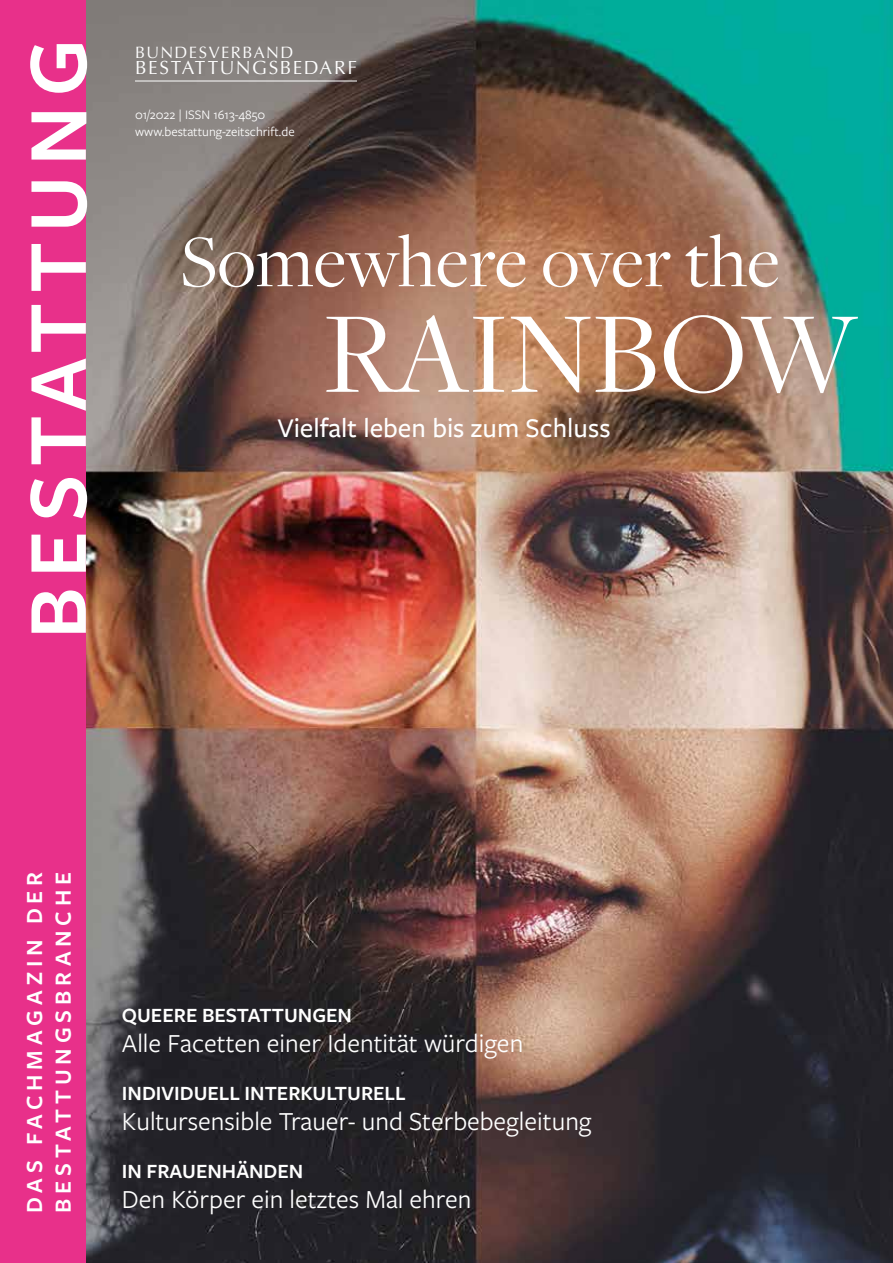
<style>
.page{position:relative;width:893px;height:1263px;background:#fff}
.page>*{position:absolute;margin:0;border:0;box-sizing:border-box;transform-origin:0 0}
.t1{font:120px "Freight Disp Pro";color:#fff}
.t2{font:600 87px "Freight Sans Pro";letter-spacing:.11em;color:#fff}
.t3{font:76.8px "Freight Disp Pro";color:#fff}
.t4{font:500 28.05px "Freight Sans Pro";color:#fff}
.t5{font:27px "Freight Sans Pro";color:#fff}
.t6{font:600 24px/28.8px "Freight Sans Pro";letter-spacing:.2em;color:#fff}
.t7{font:600 21px "Freight Sans Pro";color:#fff}
.t8{font:19.05px "Optima";letter-spacing:.08em;color:#fff}
.t9{font:16.5px "Optima";letter-spacing:.085em;color:#fff}
.t10{font:13.5px/16.5px "Freight Sans Pro";color:#fff}
</style>
<div class="page">
<img style="left:86px;top:0;width:807px;height:1263px">
<div style="left:0;top:0;width:86px;height:1263px;background:#e8308a"></div>
<hr style="left:135px;top:81px;width:222px;height:1px;background:#fff">
<h2 class="t2" style="left:-2px;top:639px;width:601px;rotate:-90deg">BESTATTUNG</h2>
<p class="t9" style="left:135px;top:43px;width:160px">BUNDESVERBAND</p>
<p class="t8" style="left:135px;top:57px;width:223px">BESTATTUNGSBEDARF</p>
<p class="t10" style="left:135px;top:106px;width:161px">01/2022 | ISSN 1613-4850 www.bestattung-zeitschrift.de</p>
<h3 class="t3" style="left:180px;top:212px;width:601px">Somewhere over the</h3>
<h1 class="t1" style="left:324px;top:275px;width:535px">RAINBOW</h1>
<p class="t4" style="left:278px;top:409px;width:334px">Vielfalt leben bis zum Schluss</p>
<p class="t6" style="left:19px;top:1213px;width:343px;rotate:-90deg">DAS FACHMAGAZIN DER<br>BESTATTUNGSBRANCHE</p>
<p class="t7" style="left:122px;top:1001px;width:232px">QUEERE BESTATTUNGEN</p>
<p class="t5" style="left:122px;top:1026px;width:403px">Alle Facetten einer Identität würdigen</p>
<p class="t7" style="left:122px;top:1079px;width:286px">INDIVIDUELL INTERKULTURELL</p>
<p class="t5" style="left:122px;top:1104px;width:471px">Kultursensible Trauer- und Sterbebegleitung</p>
<p class="t7" style="left:122px;top:1157px;width:183px">IN FRAUENHÄNDEN</p>
<p class="t5" style="left:122px;top:1182px;width:351px">Den Körper ein letztes Mal ehren</p>
</div>
